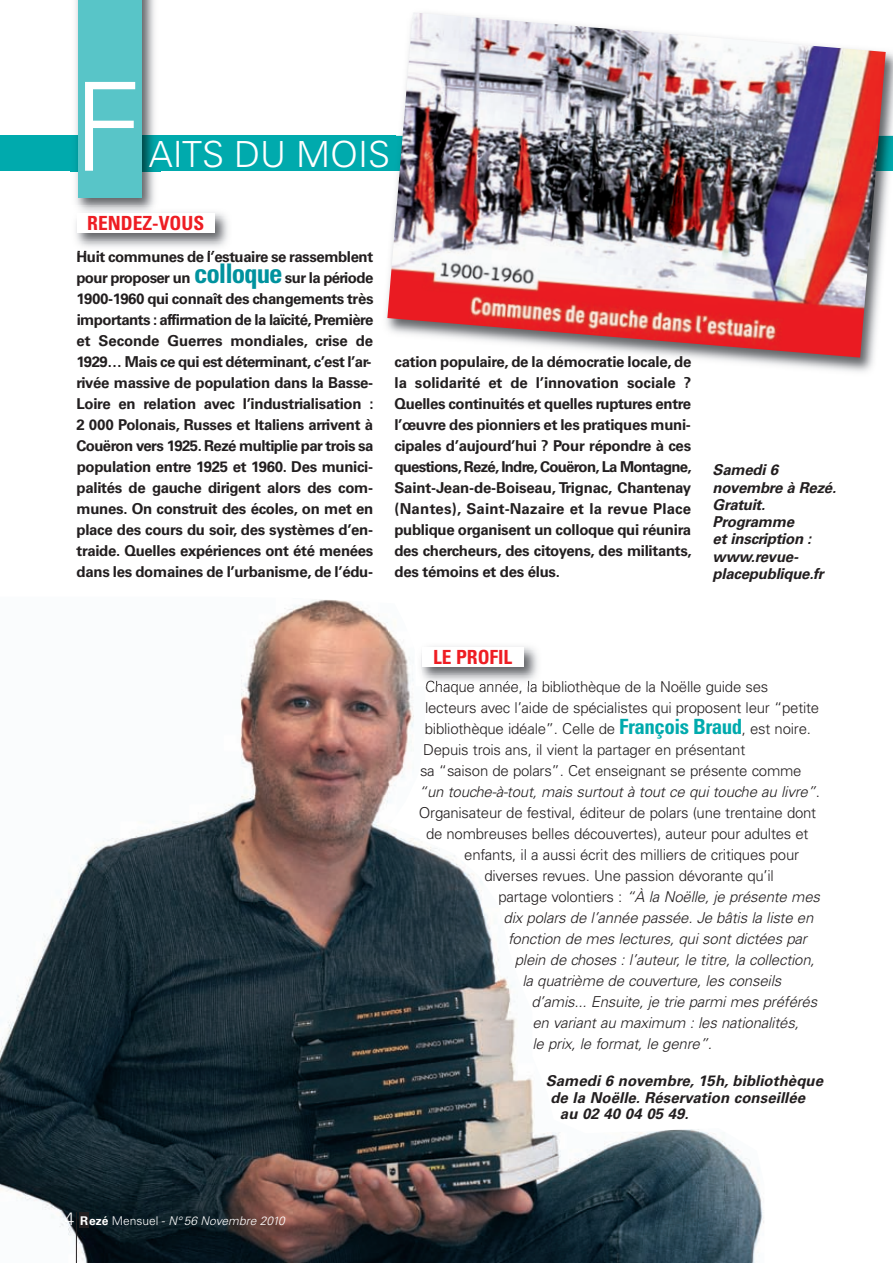
<style>
.page{position:relative;width:893px;height:1263px;background:#fff}
.page>*{position:absolute;margin:0;border:0;box-sizing:border-box;transform-origin:0 0}
.t1{font:300 123px "Univers";color:#fff}
.t2{font:300 36px "Univers";color:#fff}
.t3{font:700 condensed 19.5px "Univers";color:#ee1d23}
.t4{font:700 15px/21px "Univers";letter-spacing:-.02em;color:#231f20}
.t5{font:300 15px "Univers";letter-spacing:-.015em;color:#231f20}
.t6{font:italic 300 15px "Univers";letter-spacing:-.01em;color:#231f20}
.t7{font:italic 700 15px/17.2px "Univers";letter-spacing:-.015em;color:#231f20}
.t8{font:italic 700 15px "Univers";letter-spacing:.005em;color:#231f20}
.t9{font:italic 300 12px "Univers";letter-spacing:.005em;color:#fff}
.s1{font-stretch:condensed;font-size:27px;color:#00929e}
.s2{font-weight:700;font-stretch:condensed;font-size:21px;color:#00aaad}
.s3{font-style:normal}
.s4{font-style:normal;font-size:18px}
.s5{font-weight:700;font-style:normal}
</style>
<div class="page">
<div style="left:0;top:136px;width:893px;height:35px;background:#00aaad"></div>
<img style="left:71px;top:0;width:90px;height:206px">
<div style="left:78px;top:0;width:63px;height:198px;background:#58c5c8"></div>
<img style="left:75px;top:206px;width:153px;height:46px">
<img style="left:78px;top:251px;width:150px;height:1px">
<div style="left:77px;top:213px;width:137px;height:20px;background:#fff"></div>
<img style="left:886px;top:52px;width:7px;height:84px">
<img style="left:386px;top:171px;width:503px;height:201px">
<img style="left:387px;top:13px;width:499px;height:345px">
<img style="left:0;top:600px;width:764px;height:663px">
<img style="left:420px;top:640px;width:123px;height:46px">
<img style="left:415px;top:640px;width:5px;height:11px">
<img style="left:426px;top:681px;width:117px;height:5px">
<img style="left:415px;top:651px;width:9px;height:35px">
<div style="left:422px;top:647px;width:102px;height:20px;background:#fff"></div>
<div style="left:79px;top:1212px;width:10px;height:15px;background:#231f20"></div>
<hr style="left:76px;top:1212px;width:1px;height:51px;background:#231f20">
<h1 class="t1" style="left:73px;top:82px;width:70px">F</h1>
<h2 class="t2" style="left:149px;top:141px;width:243px">AITS DU MOIS</h2>
<h3 class="t3" style="left:87px;top:216px;width:118px">RENDEZ-VOUS</h3>
<p class="t4" style="left:76px;top:247px;width:299px">Huit communes de l’estuaire se rassemblent pour proposer un <span class="s1">colloque</span> sur la période 1900-1960 qui connaît des changements très importants : affirmation de la laïcité, Première et Seconde Guerres mondiales, crise de 1929… Mais ce qui est déterminant, c’est l’ar&shy;rivée massive de population dans la Basse-Loire en relation avec l’industrialisation :<br>2 000 Polonais, Russes et Italiens arrivent à Couëron vers 1925. Rezé multiplie par trois sa population entre 1925 et 1960. Des munici&shy;palités de gauche dirigent alors des com&shy;munes. On construit des écoles, on met en place des cours du soir, des systèmes d’en&shy;traide. Quelles expériences ont été menées dans les domaines de l’urbanisme, de l’édu-</p>
<p class="t4" style="left:394px;top:352px;width:299px;text-align:justify">cation populaire, de la démocratie locale, de la solidarité et de l’innovation sociale ?<br>Quelles continuités et quelles ruptures entre l’œuvre des pionniers et les pratiques muni&shy;cipales d’aujourd’hui ? Pour répondre à ces questions, Rezé, Indre, Couëron, La Montagne, Saint-Jean-de-Boiseau, Trignac, Chantenay (Nantes), Saint-Nazaire et la revue Place publique organisent un colloque qui réunira des chercheurs, des citoyens, des militants, des témoins et des élus.</p>
<p class="t7" style="left:713px;top:463px;width:125px">Samedi 6 novembre à Rezé.<br>Gratuit.<br>Programme<br>et inscription : www.revue&shy;placepublique.fr</p>
<h3 class="t3" style="left:433px;top:650px;width:80px">LE PROFIL</h3>
<p class="t5" style="left:425px;top:681px;width:345px">Chaque année, la bibliothèque de la Noëlle guide ses</p>
<p class="t5" style="left:425px;top:702px;width:396px">lecteurs avec l’aide de spécialistes qui proposent leur “petite</p>
<p class="t5" style="left:425px;top:723px;width:388px">bibliothèque idéale”. Celle de <span class="s2">François Braud</span>, est noire.</p>
<p class="t5" style="left:423px;top:744px;width:324px">Depuis trois ans, il vient la partager en présentant</p>
<p class="t5" style="left:420px;top:765px;width:383px">sa “saison de polars”. Cet enseignant se présente comme</p>
<p class="t6" style="left:419px;top:786px;width:403px">“un touche-à-tout, mais surtout à tout ce qui touche au livre”<span class="s3">.</span></p>
<p class="t5" style="left:419px;top:807px;width:399px">Organisateur de festival, éditeur de polars (une trentaine dont</p>
<p class="t5" style="left:426px;top:828px;width:384px">de nombreuses belles découvertes), auteur pour adultes et</p>
<p class="t5" style="left:464px;top:849px;width:336px">enfants, il a aussi écrit des milliers de critiques pour</p>
<p class="t5" style="left:484px;top:870px;width:291px">diverses revues. Une passion dévorante qu’il</p>
<p class="t6" style="left:498px;top:891px;width:323px"><span class="s3">partage volontiers :</span> “À la Noëlle, je présente mes</p>
<p class="t6" style="left:504px;top:912px;width:311px">dix polars de l’année passée. Je bâtis la liste en</p>
<p class="t6" style="left:508px;top:933px;width:300px">fonction de mes lectures, qui sont dictées par</p>
<p class="t6" style="left:515px;top:954px;width:302px">plein de choses : l’auteur, le titre, la collection,</p>
<p class="t6" style="left:522px;top:975px;width:260px">la quatrième de couverture, les conseils</p>
<p class="t6" style="left:531px;top:996px;width:287px">d’amis... Ensuite, je trie parmi mes préférés</p>
<p class="t6" style="left:532px;top:1017px;width:268px">en variant au maximum : les nationalités,</p>
<p class="t6" style="left:532px;top:1038px;width:181px">le prix, le format, le genre”.</p>
<p class="t8" style="left:546px;top:1075px;width:279px">Samedi 6 novembre, 15h, bibliothèque</p>
<p class="t8" style="left:550px;top:1092px;width:256px">de la Noëlle. Réservation conseillée</p>
<p class="t8" style="left:560px;top:1108px;width:130px">au 02 40 04 05 49.</p>
<p class="t9" style="left:64px;top:1217px;width:222px"><span class="s4">4</span> <span class="s5">Rezé</span> <span class="s3">Mensuel -</span> N° 56 Novembre 2010</p>
</div>
